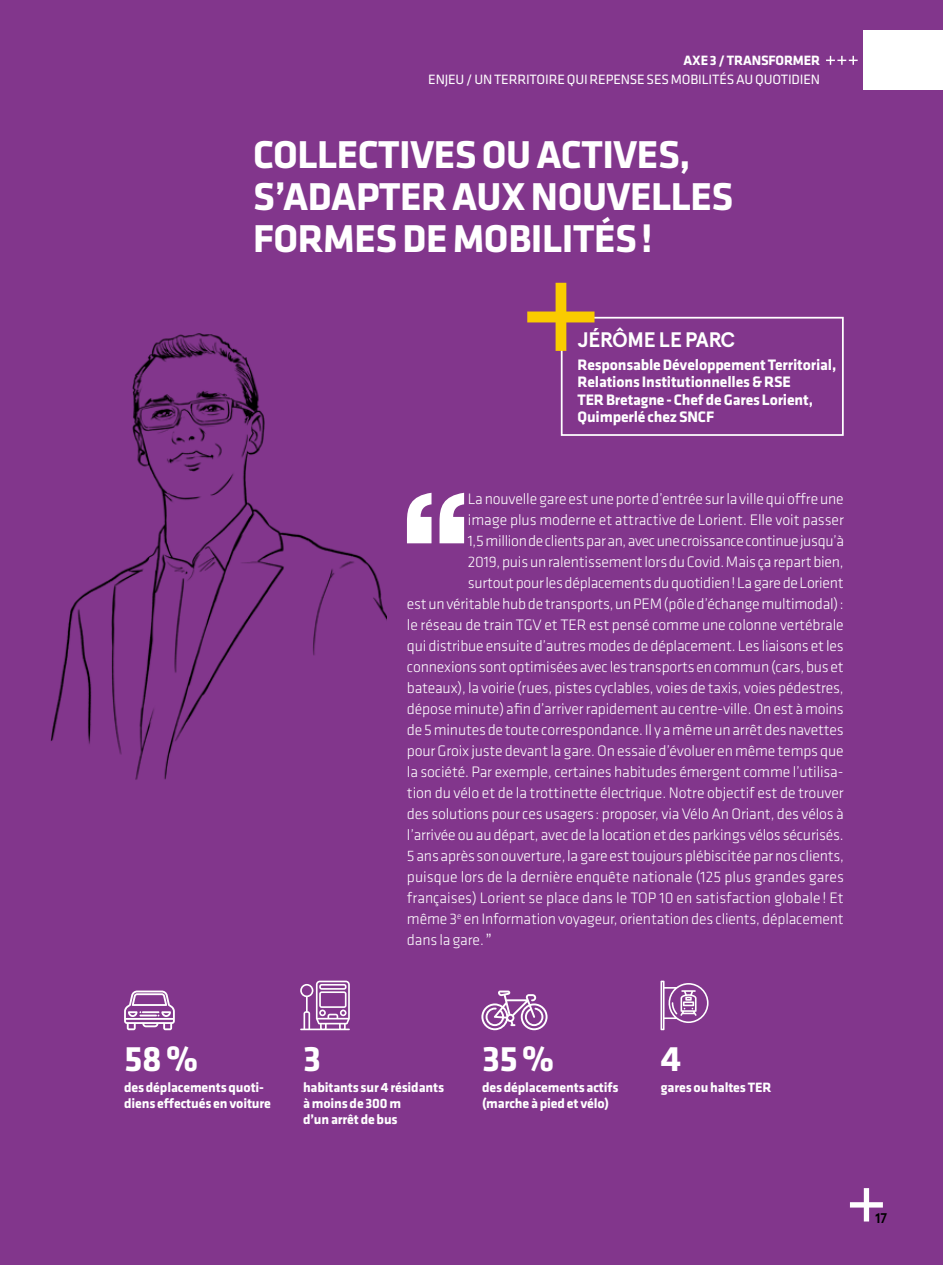
<style>
.page{position:relative;width:943px;height:1265px;background:#82368c}
.page>*{position:absolute;margin:0;border:0;box-sizing:border-box;transform-origin:0 0}
.t1{font:900 133.35px "Helvetica Neue LT Std";color:#fff}
.t2{font:700 40.25px/42px "Klavika";letter-spacing:-.01em;color:#fff}
.t3{font:700 36.75px "Klavika";color:#fff}
.t4{font:700 21px "Apercu Pro";letter-spacing:-.01em;color:#fff}
.t5{font:300 15.75px "Klavika";letter-spacing:-.01em;color:#fff}
.t6{font:700 15.75px/17.5px "Klavika";letter-spacing:-.01em;color:#fff}
.t7{font:700 14px/15.8px "Klavika";letter-spacing:-.01em;color:#fff}
.t8{font:14px "Klavika";letter-spacing:-.01em;color:#fff}
.t9{font:700 14px "Apercu Pro";color:#000}
.s1{font-family:"Helvetica Neue"}
</style>
<div class="page">
<div style="left:561px;top:317px;width:282px;height:119px;border:2px solid #fff"></div>
<svg style="left:527px;top:283px;width:67px;height:68px"></svg>
<img style="left:50px;top:333px;width:336px;height:447px">
<svg style="left:124px;top:991px;width:51px;height:39px"></svg>
<svg style="left:300px;top:981px;width:50px;height:49px"></svg>
<svg style="left:481px;top:991px;width:66px;height:39px"></svg>
<svg style="left:660px;top:981px;width:48px;height:49px"></svg>
<svg style="left:850px;top:1188px;width:32px;height:33px"></svg>
<div style="left:863px;top:30px;width:80px;height:59px;background:#fff"></div>
<svg style="left:826px;top:56px;width:31px;height:9px"></svg>
<p class="t7" style="left:683px;top:53px;width:138px">AXE 3 / TRANSFORMER</p>
<p class="t8" style="left:428px;top:72px;width:393px">ENJEU / UN TERRITOIRE QUI REPENSE SES MOBILITÉS AU QUOTIDIEN</p>
<h2 class="t2" style="left:253px;top:134px;width:482px">COLLECTIVES OU ACTIVES,<br>S’ADAPTER AUX NOUVELLES<br>FORMES DE MOBILITÉS!</h2>
<h3 class="t4" style="left:577px;top:323px;width:159px">JÉRÔME LE PARC</h3>
<p class="t6" style="left:577px;top:356px;width:260px">Responsable Développement Territorial, Relations Institutionnelles &amp; RSE<br>TER Bretagne - Chef de Gares Lorient, Quimperlé chez SNCF</p>
<h1 class="t1" style="left:401px;top:461px;width:71px">“</h1>
<p class="t5" style="left:468px;top:490px;width:377px">La nouvelle gare est une porte d’entrée sur la ville qui offre une</p>
<p class="t5" style="left:468px;top:511px;width:377px">image plus moderne et attractive de Lorient. Elle voit passer</p>
<p class="t5" style="left:468px;top:532px;width:377px">1,5million de clients par an, avec une croissance continue jusqu’à</p>
<p class="t5" style="left:468px;top:553px;width:377px">2019, puis un ralentissement lors du Covid. Mais ça repart bien,</p>
<p class="t5" style="left:468px;top:574px;width:377px">surtout pour les déplacements du quotidien! La gare de Lorient</p>
<p class="t5" style="left:407px;top:595px;width:438px">est un véritable hub de transports, un PEM (pôle d’échange multimodal):</p>
<p class="t5" style="left:407px;top:616px;width:438px">le réseau de train TGV et TER est pensé comme une colonne vertébrale</p>
<p class="t5" style="left:407px;top:637px;width:438px">qui distribue ensuite d’autres modes de déplacement. Les liaisons et les</p>
<p class="t5" style="left:407px;top:658px;width:438px">connexions sont optimisées avec les transports en commun (cars, bus et</p>
<p class="t5" style="left:407px;top:679px;width:438px">bateaux), la voirie (rues, pistes cyclables, voies de taxis, voies pédestres,</p>
<p class="t5" style="left:407px;top:700px;width:438px">dépose minute) afin d’arriver rapidement au centre-ville. On est à moins</p>
<p class="t5" style="left:407px;top:721px;width:438px">de 5 minutes de toute correspondance. Il y a même un arrêt des navettes</p>
<p class="t5" style="left:407px;top:742px;width:438px">pour Groix juste devant la gare. On essaie d’évoluer en même temps que</p>
<p class="t5" style="left:407px;top:763px;width:438px">la société. Par exemple, certaines habitudes émergent comme l’utilisa-</p>
<p class="t5" style="left:407px;top:784px;width:438px">tion du vélo et de la trottinette électrique. Notre objectif est de trouver</p>
<p class="t5" style="left:407px;top:805px;width:438px">des solutions pour ces usagers: proposer, via Vélo An Oriant, des vélos à</p>
<p class="t5" style="left:407px;top:826px;width:438px">l’arrivée ou au départ, avec de la location et des parkings vélos sécurisés.</p>
<p class="t5" style="left:407px;top:847px;width:438px">5 ans après son ouverture, la gare est toujours plébiscitée par nos clients,</p>
<p class="t5" style="left:407px;top:868px;width:438px">puisque lors de la dernière enquête nationale (125 plus grandes gares</p>
<p class="t5" style="left:407px;top:889px;width:438px">françaises) Lorient se place dans le TOP 10 en satisfaction globale! Et</p>
<p class="t5" style="left:407px;top:910px;width:438px">même 3<sup>e</sup> en Information voyageur, orientation des clients, déplacement</p>
<p class="t5" style="left:407px;top:931px;width:86px">dans la gare. <span class="s1">”</span></p>
<h3 class="t3" style="left:124px;top:1039px;width:76px">58%</h3>
<p class="t7" style="left:124px;top:1080px;width:148px">des déplacements quoti&shy;diens effectués en voiture</p>
<h3 class="t3" style="left:303px;top:1039px;width:19px">3</h3>
<p class="t7" style="left:303px;top:1080px;width:142px">habitants sur 4 résidants à moins de 300m<br>d’un arrêt de bus</p>
<h3 class="t3" style="left:482px;top:1039px;width:74px">35%</h3>
<p class="t7" style="left:482px;top:1080px;width:138px">des déplacements actifs (marche à pied et vélo)</p>
<h3 class="t3" style="left:661px;top:1039px;width:22px">4</h3>
<p class="t7" style="left:661px;top:1080px;width:112px">gares ou haltes TER</p>
<p class="t9" style="left:875px;top:1208px;width:14px">17</p>
</div>
